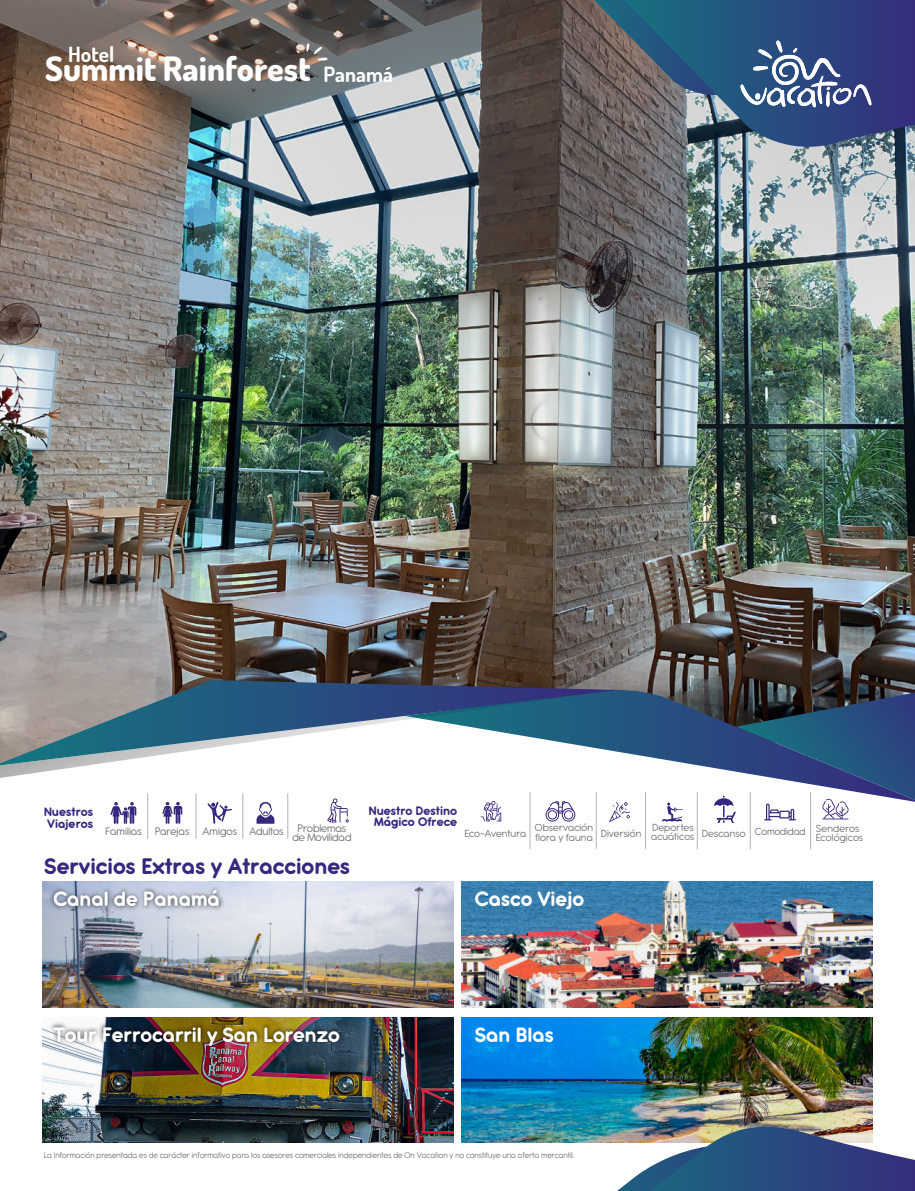
<style>
.page{position:relative;width:915px;height:1191px;background:#fff}
.page>*{position:absolute;margin:0;border:0;box-sizing:border-box;transform-origin:0 0}
.t1{font:800 33.6px "Dosis";color:#fff}
.t2{font:700 24.6px "Antipasto Pro";color:#38277e}
.t3{font:700 22.8px "Antipasto Pro";color:#fff}
.t4{font:700 21.15px "Dosis";color:#fff}
.t5{font:700 13.5px/11.9px "Antipasto Pro";color:#38277e}
.t6{font:11.85px "Antipasto Pro";letter-spacing:-.01em;color:#706f6e}
.t7{font:11.25px/9.1px "Antipasto Pro";letter-spacing:.01em;color:#6f6e6e}
.t8{font:9px "Antipasto Pro";color:#71716e;scale:.96 1}
.s1{font-weight:700;font-size:21.15px}
</style>
<div class="page">
<svg style="left:162px;top:802px;width:20px;height:21px"></svg>
<svg style="left:110px;top:802px;width:26px;height:22px"></svg>
<svg style="left:207px;top:802px;width:25px;height:21px"></svg>
<svg style="left:256px;top:802px;width:18px;height:21px"></svg>
<hr style="left:147px;top:793px;width:1px;height:45px;background:#b3b3b3">
<hr style="left:196px;top:793px;width:1px;height:45px;background:#b3b3b3">
<hr style="left:242px;top:793px;width:1px;height:45px;background:#b3b3b3">
<hr style="left:287px;top:793px;width:1px;height:45px;background:#b3b3b3">
<img style="left:0;top:0;width:914px;height:690px">
<svg style="left:530px;top:690px;width:384px;height:111px"></svg>
<svg style="left:0;top:765px;width:589px;height:14px"></svg>
<svg style="left:0;top:680px;width:617px;height:85px"></svg>
<img style="left:461px;top:882px;width:411px;height:125px">
<img style="left:42px;top:882px;width:411px;height:125px">
<img style="left:46px;top:881px;width:181px;height:40px">
<img style="left:461px;top:1017px;width:411px;height:125px">
<img style="left:42px;top:1017px;width:411px;height:125px">
<img style="left:46px;top:1017px;width:301px;height:41px">
<img style="left:616px;top:1126px;width:298px;height:65px">
<svg style="left:623px;top:0;width:291px;height:152px;background:#4e5881"></svg>
<svg style="left:594px;top:0;width:277px;height:108px;background:#456182"></svg>
<svg style="left:327px;top:798px;width:22px;height:24px"></svg>
<hr style="left:595px;top:792px;width:1px;height:56px;background:#b3b3b3">
<hr style="left:529px;top:792px;width:1px;height:56px;background:#b3b3b3">
<hr style="left:645px;top:792px;width:1px;height:56px;background:#b3b3b3">
<hr style="left:696px;top:792px;width:1px;height:57px;background:#b3b3b3">
<hr style="left:749px;top:792px;width:1px;height:57px;background:#b3b3b3">
<hr style="left:810px;top:792px;width:1px;height:57px;background:#b3b3b3">
<svg style="left:609px;top:802px;width:20px;height:20px"></svg>
<svg style="left:662px;top:802px;width:20px;height:19px"></svg>
<svg style="left:480px;top:801px;width:21px;height:20px"></svg>
<svg style="left:545px;top:801px;width:30px;height:20px"></svg>
<svg style="left:713px;top:692px;width:201px;height:131px"></svg>
<svg style="left:296px;top:43px;width:32px;height:18px"></svg>
<h3 class="t4" style="left:68px;top:40px;width:48px">Hotel</h3>
<h1 class="t1" style="left:45px;top:47px;width:349px">Summit Rainforest <span class="s1">Panamá</span></h1>
<h3 class="t5" style="left:368px;top:804px;width:90px;text-align:center">Nuestro Destino<br>Mágico Ofrece</h3>
<h3 class="t5" style="left:44px;top:806px;width:51px">Nuestros<br>Viajeros</h3>
<h2 class="t2" style="left:44px;top:850px;width:307px">Servicios Extras y Atracciones</h2>
<h3 class="t3" style="left:53px;top:885px;width:168px">Canal de Panamá</h3>
<h3 class="t3" style="left:475px;top:885px;width:111px">Casco Viejo</h3>
<p class="t7" style="left:534px;top:823px;width:60px">Observación</p>
<p class="t7" style="left:754px;top:827px;width:52px">Comodidad</p>
<p class="t7" style="left:535px;top:833px;width:59px">flora y fauna</p>
<p class="t7" style="left:815px;top:824px;width:49px">Senderos<br>Ecológicos</p>
<p class="t7" style="left:651px;top:823px;width:45px">Deportes acuáticos</p>
<h3 class="t6" style="left:105px;top:824px;width:242px">Familias Parejas Amigos Adultos Problemas</h3>
<p class="t7" style="left:600px;top:829px;width:42px">Diversión</p>
<p class="t7" style="left:701px;top:829px;width:45px">Descanso</p>
<p class="t7" style="left:464px;top:829px;width:63px">Eco-Aventura</p>
<h3 class="t6" style="left:292px;top:830px;width:61px">de Movilidad</h3>
<h3 class="t3" style="left:53px;top:1020px;width:288px">Tour Ferrocarril y San Lorenzo</h3>
<h3 class="t3" style="left:475px;top:1020px;width:80px">San Blas</h3>
<p class="t8" style="left:44px;top:1150px;width:554px">La Información presentada es de carácter informativo para los asesores comerciales independientes de On Vacation y no constituye una oferta mercantil.</p>
</div>
